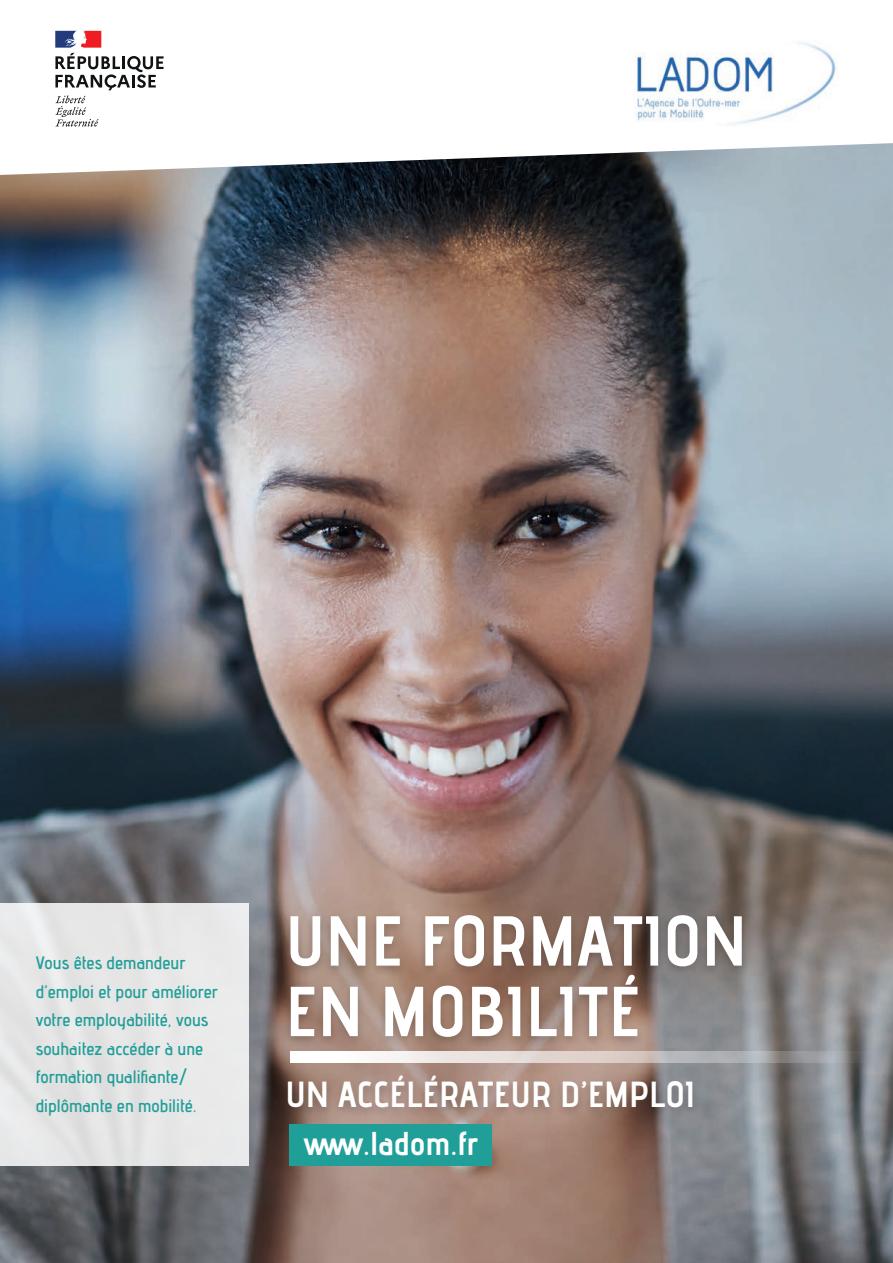
<style>
.page{position:relative;width:893px;height:1263px;background:#fff}
.page>*{position:absolute;margin:0;border:0;box-sizing:border-box;transform-origin:0 0}
.t1{font:70.5px/70.5px "advent Bd 3";color:#fff}
.t2{font:36.3px "advent Bd 3";color:#fff}
.t3{font:33px "advent Bd 3";letter-spacing:.01em;color:#fff}
.t4{font:18px/28.5px "advent Bd 2";color:#209e98}
</style>
<div class="page">
<img style="left:0;top:175px;width:893px;height:1088px">
<div style="left:280px;top:911px;width:470px;height:208px;background:#231f20;opacity:.25"></div>
<div style="left:289px;top:1125px;width:203px;height:41px;background:#209e98"></div>
<div style="left:0;top:903px;width:249px;height:262px;background:#e7e7e8"></div>
<svg style="left:290px;top:1052px;width:587px;height:11px"></svg>
<svg style="left:1px;top:30px;width:892px;height:145px"></svg>
<img style="left:625px;top:31px;width:213px;height:96px">
<svg style="left:55px;top:96px;width:44px;height:31px"></svg>
<svg style="left:55px;top:31px;width:109px;height:59px"></svg>
<p class="t4" style="left:36px;top:948px;width:184px">Vous êtes demandeur d’emploi et pour améliorer votre employabilité, vous souhaitez accéder à une formation qualifiante/ diplômante en mobilité.</p>
<h1 class="t1" style="left:285px;top:905px;width:463px">UNE FORMATION<br>EN MOBILITÉ</h1>
<h2 class="t2" style="left:285px;top:1072px;width:411px">UN ACCÉLÉRATEUR D’EMPLOI</h2>
<h3 class="t3" style="left:303px;top:1123px;width:176px">www.ladom.fr</h3>
</div>
